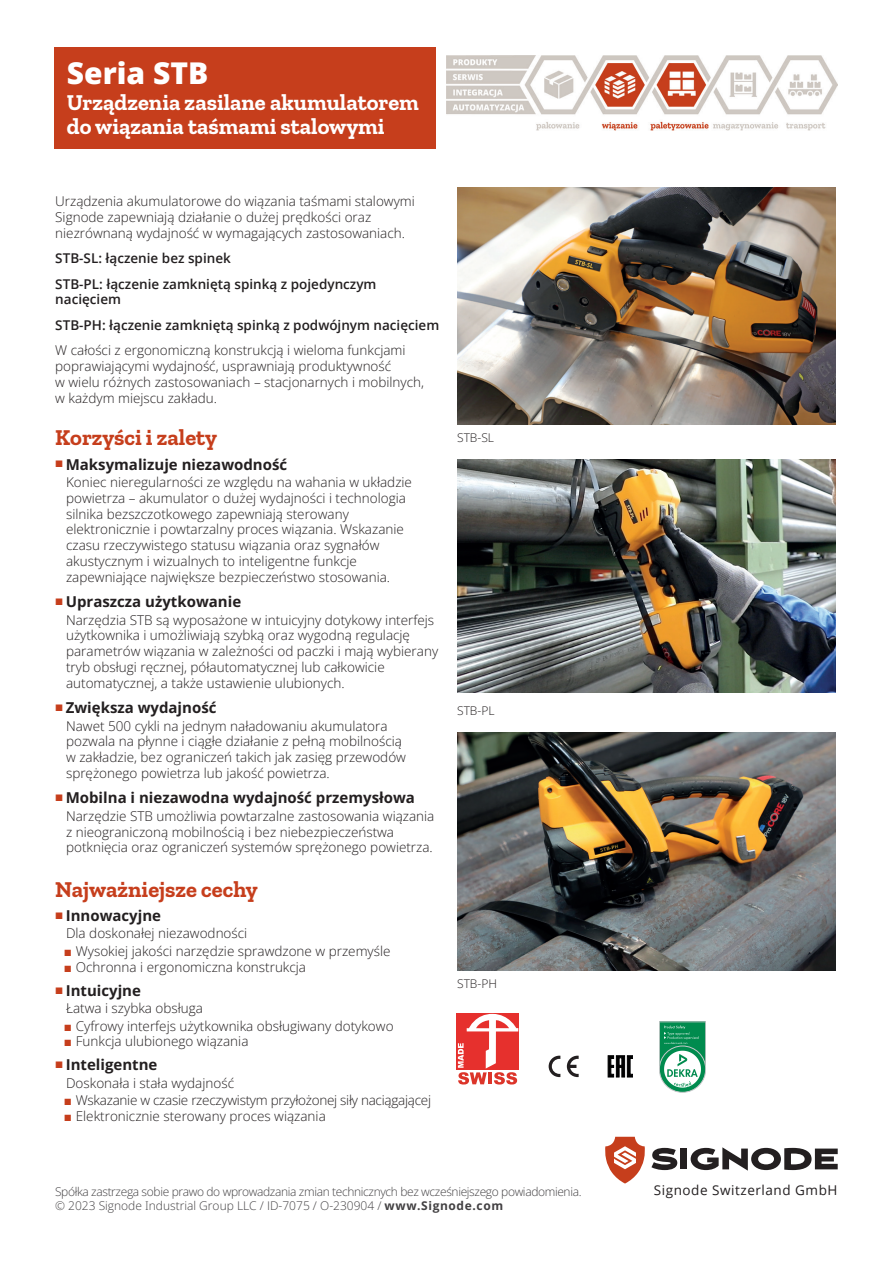
<style>
.page{position:relative;width:893px;height:1263px;background:#fff}
.page>*{position:absolute;margin:0;border:0;box-sizing:border-box;transform-origin:0 0}
.t1{font:800 30px "Open Sans";color:#fff}
.t2{font:700 22.5px/24px "Zilla Slab";color:#fff}
.t3{font:700 22.5px "Zilla Slab";color:#c63e1c}
.t4{font:700 15px "Open Sans";color:#231f20}
.t5{font:300 13.5px/15.8px "Open Sans";color:#231f20}
.t6{font:600 13.5px/25.5px "Open Sans";color:#231f20}
.t7{font:300 13.5px "Open Sans";letter-spacing:-.02em;color:#231f20}
.t8{font:13.5px "Open Sans";letter-spacing:.04em;color:#231f20}
.t9{font:300 12px "Open Sans";letter-spacing:-.03em;color:#424042}
.t10{font:300 12px "Open Sans";color:#424042}
.t11{font:300 12px "Open Sans";color:#231f20}
.s1{font-family:"Arial";font-weight:400;color:#c63e1c}
.s2{font-weight:700}
</style>
<div class="page">
<img style="left:457px;top:732px;width:379px;height:238px">
<img style="left:457px;top:460px;width:379px;height:232px">
<img style="left:457px;top:187px;width:379px;height:238px">
<div style="left:54px;top:47px;width:382px;height:102px;background:#c63e1c"></div>
<svg style="left:456px;top:1013px;width:63px;height:56px"></svg>
<svg style="left:458px;top:1013px;width:60px;height:71px"></svg>
<svg style="left:549px;top:1056px;width:30px;height:21px"></svg>
<svg style="left:608px;top:1055px;width:25px;height:22px"></svg>
<svg style="left:659px;top:1046px;width:47px;height:46px"></svg>
<svg style="left:659px;top:1021px;width:47px;height:66px"></svg>
<svg style="left:605px;top:1137px;width:40px;height:46px"></svg>
<svg style="left:651px;top:1148px;width:26px;height:22px"></svg>
<div style="left:681px;top:1148px;width:6px;height:21px;background:#231f20"></div>
<svg style="left:691px;top:1147px;width:147px;height:23px"></svg>
<img style="left:446px;top:56px;width:392px;height:75px">
<h1 class="t1" style="left:67px;top:52px;width:143px">Seria STB</h1>
<h2 class="t2" style="left:67px;top:91px;width:353px">Urządzenia zasilane akumulatorem do wiązania taśmami stalowymi</h2>
<p class="t5" style="left:55px;top:193px;width:361px">Urządzenia akumulatorowe do wiązania taśmami stalowymi<br>Signode zapewniają działanie o dużej prędkości oraz niezrównaną wydajność w wymagających zastosowaniach.</p>
<p class="t6" style="left:55px;top:245px;width:323px">STB-SL: łączenie bez spinek<br>STB-PL: łączenie zamkniętą spinką z pojedynczym</p>
<p class="t6" style="left:55px;top:286px;width:386px">nacięciem<br>STB-PH: łączenie zamkniętą spinką z podwójnym nacięciem</p>
<p class="t5" style="left:55px;top:342px;width:370px">W całości z ergonomiczną konstrukcją i wieloma funkcjami poprawiającymi wydajność, usprawniają produktywność<br>w wielu różnych zastosowaniach – stacjonarnych i mobilnych, w każdym miejscu zakładu.</p>
<h2 class="t3" style="left:55px;top:425px;width:163px">Korzyści i zalety</h2>
<p class="t4" style="left:66px;top:454px;width:223px">Maksymalizuje niezawodność</p>
<p class="t5" style="left:66px;top:474px;width:347px">Koniec nieregularności ze względu na wahania w układzie powietrza – akumulator o dużej wydajności i technologia silnika bezszczotkowego zapewniają sterowany elektronicznie i powtarzalny proces wiązania. Wskazanie czasu rzeczywistego statusu wiązania oraz sygnałów akustycznym i wizualnych to inteligentne funkcje zapewniające największe bezpieczeństwo stosowania.</p>
<p class="t4" style="left:66px;top:591px;width:177px">Upraszcza użytkowanie</p>
<p class="t5" style="left:66px;top:611px;width:374px">Narzędzia STB są wyposażone w intuicyjny dotykowy interfejs użytkownika i umożliwiają szybką oraz wygodną regulację parametrów wiązania w zależności od paczki i mają wybierany tryb obsługi ręcznej, półautomatycznej lub całkowicie automatycznej, a także ustawienie ulubionych.</p>
<p class="t4" style="left:66px;top:697px;width:152px">Zwiększa wydajność</p>
<p class="t5" style="left:66px;top:717px;width:341px">Nawet 500 cykli na jednym naładowaniu akumulatora pozwala na płynne i ciągłe działanie z pełną mobilnością w zakładzie, bez ograniczeń takich jak zasięg przewodów sprężonego powietrza lub jakość powietrza.</p>
<p class="t4" style="left:66px;top:788px;width:351px">Mobilna i niezawodna wydajność przemysłowa</p>
<p class="t5" style="left:66px;top:808px;width:370px">Narzędzie STB umożliwia powtarzalne zastosowania wiązania z nieograniczoną mobilnością i bez niebezpieczeństwa potknięcia oraz ograniczeń systemów sprężonego powietrza.</p>
<h2 class="t3" style="left:55px;top:876px;width:204px">Najważniejsze cechy</h2>
<p class="t4" style="left:66px;top:905px;width:97px">Innowacyjne</p>
<p class="t5" style="left:66px;top:925px;width:183px">Dla doskonałej niezawodności</p>
<p class="t5" style="left:64px;top:942px;width:328px"><span class="s1">■</span> Wysokiej jakości narzędzie sprawdzone w przemyśle</p>
<p class="t5" style="left:64px;top:959px;width:244px"><span class="s1">■</span> Ochronna i ergonomiczna konstrukcja</p>
<p class="t4" style="left:66px;top:980px;width:77px">Intuicyjne</p>
<p class="t5" style="left:66px;top:1000px;width:138px">Łatwa i szybka obsługa</p>
<p class="t5" style="left:64px;top:1017px;width:331px"><span class="s1">■</span> Cyfrowy interfejs użytkownika obsługiwany dotykowo</p>
<p class="t5" style="left:64px;top:1033px;width:186px"><span class="s1">■</span> Funkcja ulubionego wiązania</p>
<p class="t4" style="left:66px;top:1055px;width:93px">Inteligentne</p>
<p class="t5" style="left:66px;top:1075px;width:170px">Doskonała i stała wydajność</p>
<p class="t7" style="left:64px;top:1091px;width:369px"><span class="s1">■</span> Wskazanie w czasie rzeczywistym przyłożonej siły naciągającej</p>
<p class="t5" style="left:64px;top:1108px;width:264px"><span class="s1">■</span> Elektronicznie sterowany proces wiązania</p>
<p class="t11" style="left:457px;top:429px;width:38px">STB-SL</p>
<p class="t11" style="left:457px;top:702px;width:39px">STB-PL</p>
<p class="t11" style="left:457px;top:975px;width:41px">STB-PH</p>
<p class="t9" style="left:55px;top:1183px;width:528px">Spółka zastrzega sobie prawo do wprowadzania zmian technicznych bez wcześniejszego powiadomienia.</p>
<p class="t8" style="left:654px;top:1180px;width:185px">Signode Switzerland GmbH</p>
<p class="t10" style="left:55px;top:1197px;width:450px">© 2023 Signode Industrial Group LLC / ID-7075 / O-230904 / <span class="s2">www.Signode.com</span></p>
</div>
